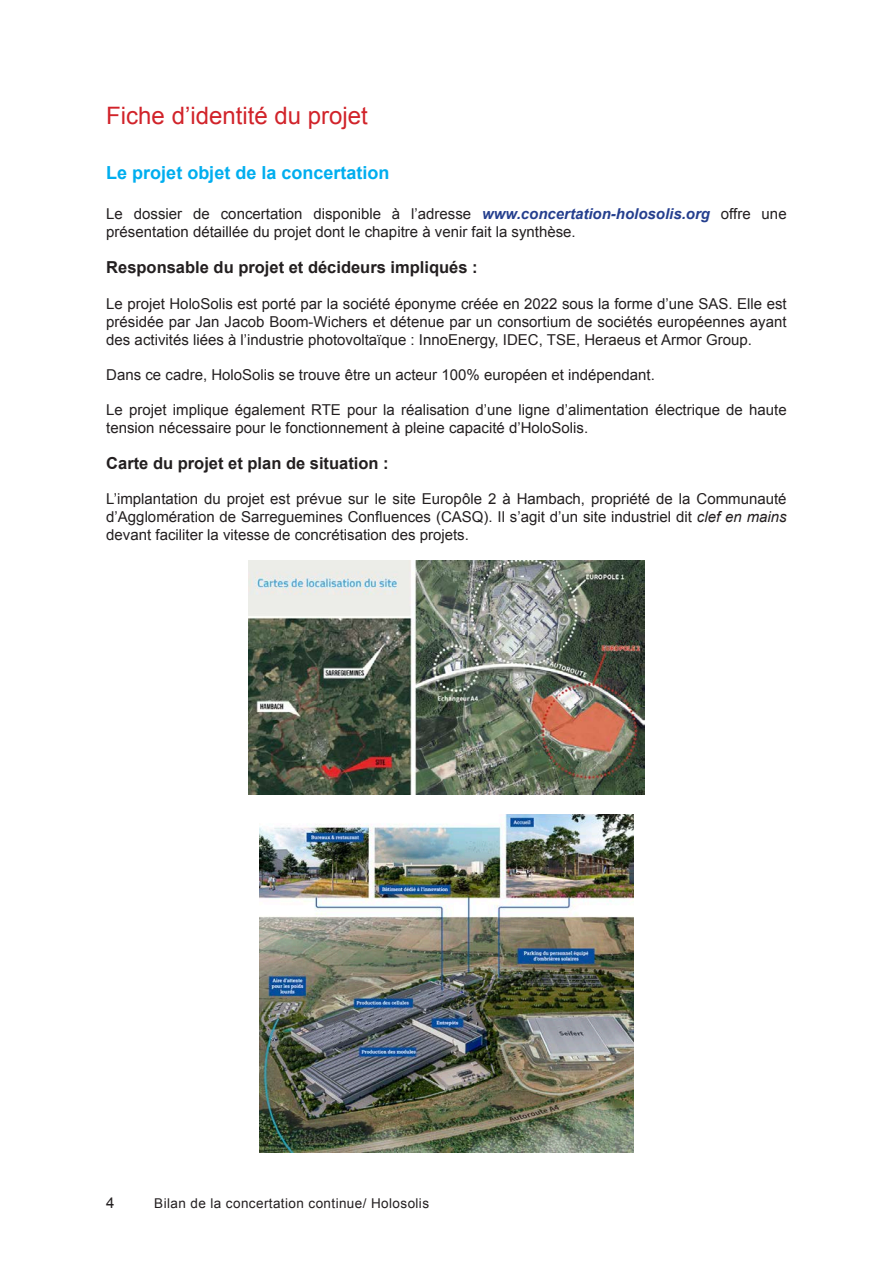
<style>
.page{position:relative;width:893px;height:1263px;background:#fff}
.page>*{position:absolute;margin:0;border:0;box-sizing:border-box;transform-origin:0 0}
.Titre_1{font:24px "Arial";color:#d1232a}
.Titre_2{font:700 18px "Arial";color:#00aeef}
.Titre_3{font:700 16.5px "Arial";color:#231f20}
.Texte{font:15px/18px "Arial";color:#231f20}
.t1{font:13.5px "Arial";letter-spacing:.03em;color:#231f20}
.s1{font-weight:700;font-style:italic;color:#253f8e}
.s2{font-style:italic}
</style>
<div class="page">
<img style="left:248px;top:560px;width:397px;height:234px">
<img style="left:259px;top:815px;width:375px;height:337px">
<p class="Titre_1" style="left:106px;top:100px;width:263px">Fiche d’identité du projet</p>
<p class="Titre_2" style="left:106px;top:161px;width:285px">Le projet objet de la concertation</p>
<p class="Texte" style="left:106px;top:205px;width:682px">Le dossier de concertation disponible à l’adresse <span class="s1">www.concertation-holosolis.org</span> offre une présentation détaillée du projet dont le chapitre à venir fait la synthèse.</p>
<p class="Titre_3" style="left:106px;top:257px;width:373px">Responsable du projet et décideurs impliqués :</p>
<p class="Texte" style="left:106px;top:294px;width:682px;text-align:justify">Le projet HoloSolis est porté par la société éponyme créée en 2022 sous la forme d’une SAS. Elle est présidée par Jan Jacob Boom-Wichers et détenue par un consortium de sociétés européennes ayant des activités liées à l’industrie photovoltaïque : InnoEnergy, IDEC, TSE, Heraeus et Armor Group.</p>
<p class="Texte" style="left:106px;top:365px;width:550px">Dans ce cadre, HoloSolis se trouve être un acteur 100% européen et indépendant.</p>
<p class="Texte" style="left:106px;top:400px;width:682px">Le projet implique également RTE pour la réalisation d’une ligne d’alimentation électrique de haute tension nécessaire pour le fonctionnement à pleine capacité d’HoloSolis.</p>
<p class="Titre_3" style="left:106px;top:453px;width:284px">Carte du projet et plan de situation :</p>
<p class="Texte" style="left:106px;top:490px;width:682px;text-align:justify">L’implantation du projet est prévue sur le site Europôle 2 à Hambach, propriété de la Communauté d’Agglomération de Sarreguemines Confluences (CASQ). Il s’agit d’un site industriel dit <span class="s2">clef en mains </span>devant faciliter la vitesse de concrétisation des projets.</p>
<p class="Texte" style="left:106px;top:1193px;width:10px">4</p>
<p class="t1" style="left:154px;top:1194px;width:276px">Bilan de la concertation continue/ Holosolis</p>
</div>
